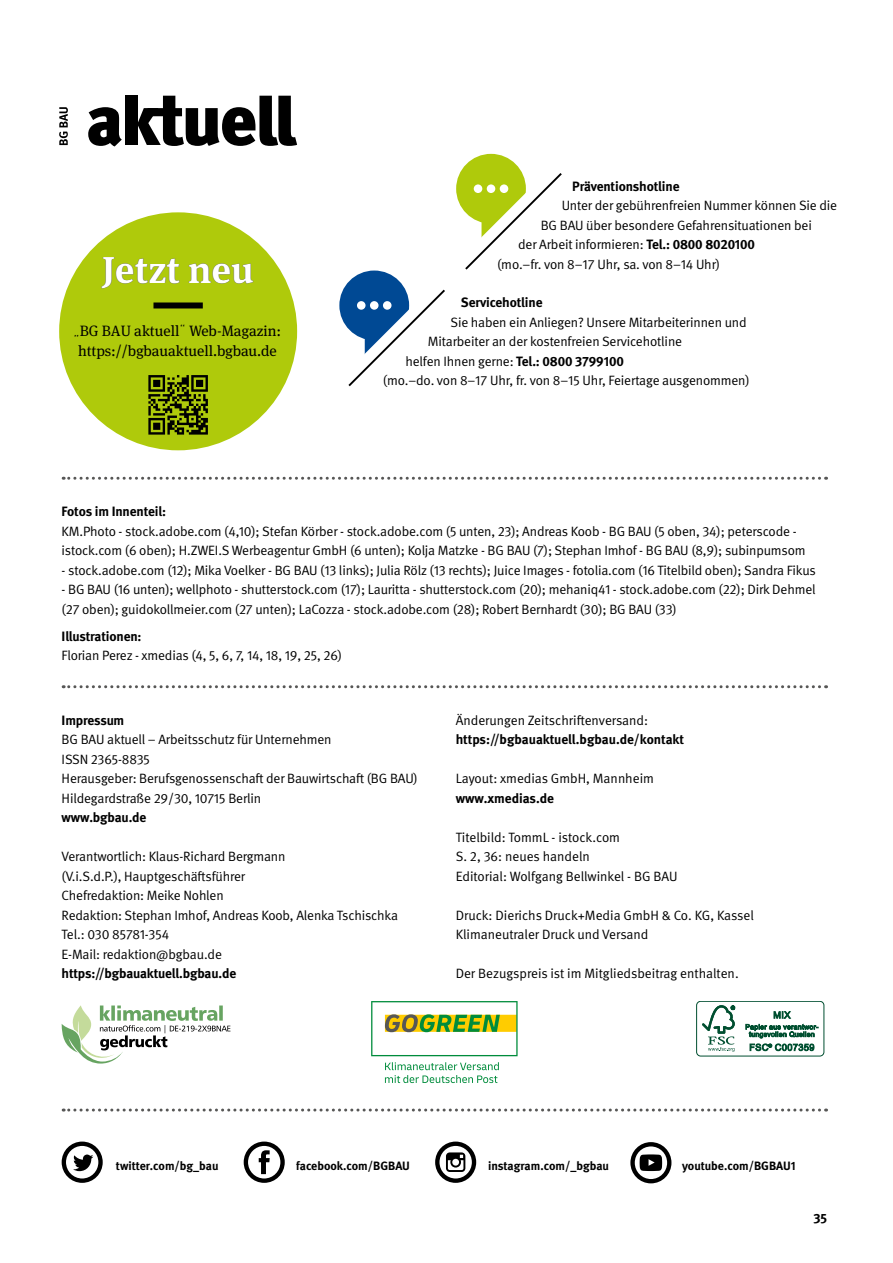
<style>
.page{position:relative;width:893px;height:1263px;background:#fff}
.page>*{position:absolute;margin:0;border:0;box-sizing:border-box;transform-origin:0 0}
.t1{font:700 37.35px "DGUV Meta Serif";color:#fff}
.t2{font:15px/19.5px "DGUV Meta Serif";color:#000}
.t3{font:13.5px/19.5px "DGUV Meta";letter-spacing:-.01em;color:#000}
.t4{font:700 13.5px "DGUV Meta";letter-spacing:-.01em;color:#000}
.t5{font:700 12.15px "DGUV Meta";color:#000}
.s1{font-family:"DIN";font-weight:300}
.s2{font-weight:700}
</style>
<div class="page">
<svg style="left:88px;top:107px;width:34px;height:39px"></svg>
<div style="left:125px;top:96px;width:12px;height:49px;background:#000"></div>
<svg style="left:137px;top:96px;width:160px;height:50px"></svg>
<svg style="left:59px;top:107px;width:9px;height:38px"></svg>
<svg style="left:63px;top:685px;width:757px;height:3px"></svg>
<svg style="left:63px;top:477px;width:757px;height:3px"></svg>
<svg style="left:63px;top:1108px;width:757px;height:3px"></svg>
<div style="left:339px;top:271px;width:70px;height:69px;background:#004994;border-radius:50%"></div>
<svg style="left:339px;top:285px;width:106px;height:102px"></svg>
<div style="left:456px;top:154px;width:70px;height:70px;background:#afca0b;border-radius:50%"></div>
<svg style="left:456px;top:168px;width:106px;height:102px"></svg>
<div style="left:59px;top:212px;width:238px;height:238px;background:#afca0b;border-radius:50%"></div>
<div style="left:153px;top:302px;width:50px;height:6px;background:#000"></div>
<svg style="left:148px;top:375px;width:60px;height:60px"></svg>
<svg style="left:62px;top:1005px;width:168px;height:58px"></svg>
<svg style="left:371px;top:1001px;width:147px;height:55px"></svg>
<svg style="left:385px;top:1062px;width:114px;height:21px"></svg>
<div style="left:696px;top:1001px;width:128px;height:55px;border:1px solid #004f30;border-radius:4px"></div>
<svg style="left:702px;top:1005px;width:33px;height:47px"></svg>
<svg style="left:745px;top:1011px;width:73px;height:40px"></svg>
<div style="left:62px;top:1141px;width:41px;height:42px;border:4px solid #000;border-radius:50%"></div>
<svg style="left:73px;top:1154px;width:20px;height:17px"></svg>
<svg style="left:259px;top:1150px;width:11px;height:24px"></svg>
<div style="left:244px;top:1141px;width:41px;height:42px;border:4px solid #000;border-radius:50%"></div>
<svg style="left:446px;top:1152px;width:19px;height:20px"></svg>
<div style="left:435px;top:1141px;width:41px;height:42px;border:4px solid #000;border-radius:50%"></div>
<div style="left:630px;top:1142px;width:41px;height:41px;border:4px solid #000;border-radius:50%"></div>
<svg style="left:640px;top:1154px;width:22px;height:17px"></svg>
<h1 class="t1" style="left:102px;top:247px;width:153px">Jetzt neu</h1>
<p class="t2" style="left:74px;top:322px;width:209px"><span class="s1">„</span>BG BAU aktuell<span class="s1">“</span> Web-Magazin: https://bgbauaktuell.bgbau.de</p>
<h3 class="t4" style="left:572px;top:178px;width:109px">Präventionshotline</h3>
<p class="t3" style="left:562px;top:196px;width:277px">Unter der gebührenfreien Nummer können Sie die</p>
<p class="t3" style="left:541px;top:216px;width:273px">BG BAU über besondere Gefahrensituationen bei</p>
<p class="t3" style="left:518px;top:235px;width:238px">der Arbeit informieren: <span class="s2">Tel.: 0800 8020100</span></p>
<p class="t3" style="left:497px;top:255px;width:224px">(mo.–fr. von 8–17 Uhr, sa. von 8–14 Uhr)</p>
<h3 class="t4" style="left:461px;top:295px;width:83px">Servicehotline</h3>
<p class="t3" style="left:450px;top:313px;width:298px">Sie haben ein Anliegen? Unsere Mitarbeiterinnen und</p>
<p class="t3" style="left:428px;top:332px;width:256px">Mitarbeiter an der kostenfreien Servicehotline</p>
<p class="t3" style="left:405px;top:352px;width:220px">helfen Ihnen gerne: <span class="s2">Tel.: 0800 3799100</span></p>
<p class="t3" style="left:383px;top:371px;width:368px">(mo.–do. von 8–17 Uhr, fr. von 8–15 Uhr, Feiertage ausgenommen)</p>
<h3 class="t4" style="left:62px;top:504px;width:106px">Fotos im Innenteil:</h3>
<p class="t3" style="left:62px;top:522px;width:746px">KM.Photo - stock.adobe.com (4,10); Stefan Körber - stock.adobe.com (5 unten, 23); Andreas Koob - BG BAU (5 oben, 34); peterscode - istock.com (6 oben); H.ZWEI.S Werbeagentur GmbH (6 unten); Kolja Matzke - BG BAU (7); Stephan Imhof - BG BAU (8,9); subinpumsom</p>
<p class="t3" style="left:62px;top:561px;width:756px">- stock.adobe.com (12); Mika Voelker - BG BAU (13 links); Julia Rölz (13 rechts); Juice Images - fotolia.com (16 Titelbild oben); Sandra Fikus</p>
<p class="t3" style="left:62px;top:580px;width:755px">- BG BAU (16 unten); wellphoto - shutterstock.com (17); Lauritta - shutterstock.com (20); mehaniq41 - stock.adobe.com (22); Dirk Dehmel (27 oben); guidokollmeier.com (27 unten); LaCozza - stock.adobe.com (28); Robert Bernhardt (30); BG BAU (33)</p>
<h3 class="t4" style="left:62px;top:628px;width:81px">Illustrationen:</h3>
<p class="t3" style="left:62px;top:646px;width:282px">Florian Perez - xmedias (4, 5, 6, 7, 14, 18, 19, 25, 26)</p>
<h2 class="t4" style="left:62px;top:712px;width:64px">Impressum</h2>
<p class="t3" style="left:62px;top:730px;width:271px">BG BAU aktuell – Arbeitsschutz für Unternehmen</p>
<p class="t3" style="left:62px;top:750px;width:90px">ISSN 2365-8835</p>
<h3 class="t3" style="left:62px;top:769px;width:358px">Herausgeber: Berufsgenossenschaft der Bauwirtschaft (BG BAU)</h3>
<p class="t4" style="left:62px;top:809px;width:86px">www.bgbau.de</p>
<h3 class="t3" style="left:62px;top:847px;width:225px">Verantwortlich: Klaus-Richard Bergmann</h3>
<p class="t3" style="left:62px;top:867px;width:185px">(V.i.S.d.P.), Hauptgeschäftsführer</p>
<h3 class="t3" style="left:62px;top:886px;width:164px">Chefredaktion: Meike Nohlen</h3>
<h3 class="t3" style="left:62px;top:905px;width:338px">Redaktion: Stephan Imhof, Andreas Koob, Alenka Tschischka</h3>
<p class="t3" style="left:62px;top:925px;width:109px">Tel.: 030 85781-354</p>
<p class="t3" style="left:62px;top:944px;width:162px">E-Mail: redaktion@bgbau.de</p>
<p class="t4" style="left:62px;top:965px;width:176px">https://bgbauaktuell.bgbau.de</p>
<p class="t3" style="left:62px;top:789px;width:201px">Hildegardstraße 29/30, 10715 Berlin</p>
<h3 class="t3" style="left:456px;top:711px;width:194px">Änderungen Zeitschriftenversand:</h3>
<p class="t4" style="left:456px;top:731px;width:230px">https://bgbauaktuell.bgbau.de/kontakt</p>
<h3 class="t3" style="left:456px;top:769px;width:200px">Layout: xmedias GmbH, Mannheim</h3>
<p class="t4" style="left:456px;top:790px;width:100px">www.xmedias.de</p>
<p class="t3" style="left:456px;top:828px;width:166px">Titelbild: TommL - istock.com</p>
<p class="t3" style="left:456px;top:847px;width:136px">S. 2, 36: neues handeln</p>
<p class="t3" style="left:456px;top:867px;width:223px">Editorial: Wolfgang Bellwinkel - BG BAU</p>
<h3 class="t3" style="left:456px;top:906px;width:300px">Druck: Dierichs Druck+Media GmbH &amp; Co. KG, Kassel</h3>
<p class="t3" style="left:456px;top:925px;width:194px">Klimaneutraler Druck und Versand</p>
<p class="t3" style="left:456px;top:964px;width:285px">Der Bezugspreis ist im Mitgliedsbeitrag enthalten.</p>
<p class="t5" style="left:116px;top:1158px;width:104px">twitter.com/bg_bau</p>
<p class="t5" style="left:296px;top:1159px;width:115px">facebook.com/BGBAU</p>
<p class="t5" style="left:488px;top:1159px;width:122px">instagram.com/_bgbau</p>
<p class="t5" style="left:682px;top:1159px;width:115px">youtube.com/BGBAU1</p>
<p class="t4" style="left:813px;top:1210px;width:15px">35</p>
</div>
